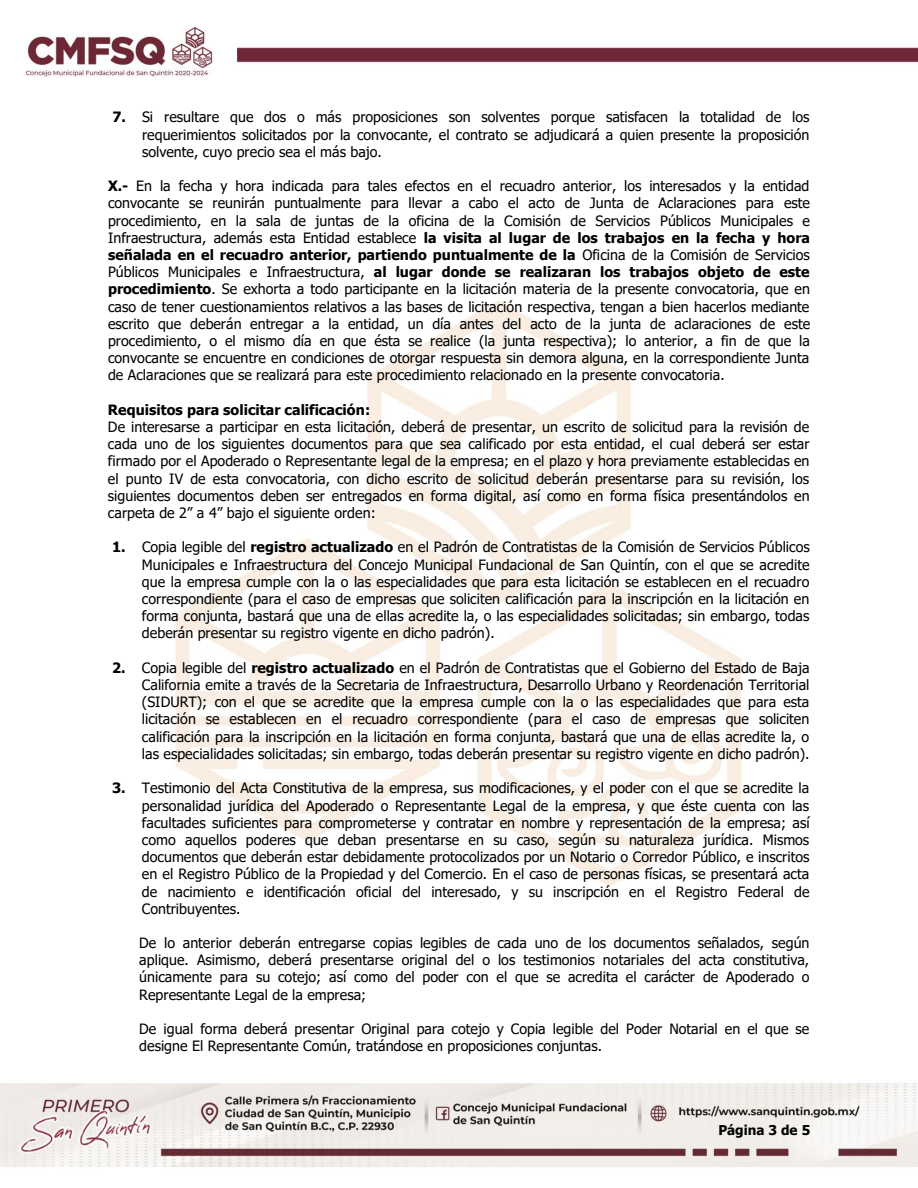
<style>
.page{position:relative;width:918px;height:1188px;background:#fff}
.page>*{position:absolute;margin:0;border:0;box-sizing:border-box;transform-origin:0 0}
.t1{font:14.25px/17.2px "Tahoma";color:#000;text-align:justify}
.t2{font:700 14.25px "Tahoma";color:#000}
.t3{font:700 13.5px "Tahoma";color:#000}
.s1{font-weight:700}
</style>
<div class="page">
<img style="left:0;top:25px;width:918px;height:1142px">
<p class="t1" style="left:142px;top:109px;width:669px;text-indent:-30px"><span class="s1">7.</span> Si resultare que dos o más proposiciones son solventes porque satisfacen la totalidad de los requerimientos solicitados por la convocante, el contrato se adjudicará a quien presente la proposición solvente, cuyo precio sea el más bajo.</p>
<p class="t1" style="left:108px;top:178px;width:704px"><span class="s1">X.-</span> En la fecha y hora indicada para tales efectos en el recuadro anterior, los interesados y la entidad convocante se reunirán puntualmente para llevar a cabo el acto de Junta de Aclaraciones para este procedimiento, en la sala de juntas de la oficina de la Comisión de Servicios Públicos Municipales e Infraestructura, además esta Entidad establece <span class="s1">la visita al lugar de los trabajos en la fecha y hora señalada en el recuadro anterior, partiendo puntualmente de la</span> Oficina de la Comisión de Servicios Públicos Municipales e Infraestructura, <span class="s1">al lugar donde se realizaran los trabajos objeto de este procedimiento</span>. Se exhorta a todo participante en la licitación materia de la presente convocatoria, que en caso de tener cuestionamientos relativos a las bases de licitación respectiva, tengan a bien hacerlos mediante escrito que deberán entregar a la entidad, un día antes del acto de la junta de aclaraciones de este procedimiento, o el mismo día en que ésta se realice (la junta respectiva); lo anterior, a fin de que la convocante se encuentre en condiciones de otorgar respuesta sin demora alguna, en la correspondiente Junta de Aclaraciones que se realizará para este procedimiento relacionado en la presente convocatoria.</p>
<p class="t2" style="left:108px;top:400px;width:264px">Requisitos para solicitar calificación:</p>
<p class="t1" style="left:108px;top:419px;width:703px">De interesarse a participar en esta licitación, deberá de presentar, un escrito de solicitud para la revisión de cada uno de los siguientes documentos para que sea calificado por esta entidad, el cual deberá ser estar firmado por el Apoderado o Representante legal de la empresa; en el plazo y hora previamente establecidas en el punto IV de esta convocatoria, con dicho escrito de solicitud deberán presentarse para su revisión, los siguientes documentos deben ser entregados en forma digital, así como en forma física presentándolos en carpeta de 2” a 4” bajo el siguiente orden:</p>
<p class="t1" style="left:142px;top:539px;width:669px;text-indent:-30px"><span class="s1">1.</span> Copia legible del <span class="s1">registro actualizado</span> en el Padrón de Contratistas de la Comisión de Servicios Públicos Municipales e Infraestructura del Concejo Municipal Fundacional de San Quintín, con el que se acredite que la empresa cumple con la o las especialidades que para esta licitación se establecen en el recuadro correspondiente (para el caso de empresas que soliciten calificación para la inscripción en la licitación en forma conjunta, bastará que una de ellas acredite la, o las especialidades solicitadas; sin embargo, todas deberán presentar su registro vigente en dicho padrón).</p>
<p class="t1" style="left:142px;top:660px;width:669px;text-indent:-30px"><span class="s1">2.</span> Copia legible del <span class="s1">registro actualizado</span> en el Padrón de Contratistas que el Gobierno del Estado de Baja California emite a través de la Secretaria de Infraestructura, Desarrollo Urbano y Reordenación Territorial (SIDURT); con el que se acredite que la empresa cumple con la o las especialidades que para esta licitación se establecen en el recuadro correspondiente (para el caso de empresas que soliciten calificación para la inscripción en la licitación en forma conjunta, bastará que una de ellas acredite la, o las especialidades solicitadas; sin embargo, todas deberán presentar su registro vigente en dicho padrón).</p>
<p class="t1" style="left:142px;top:780px;width:669px;text-indent:-30px"><span class="s1">3.</span> Testimonio del Acta Constitutiva de la empresa, sus modificaciones, y el poder con el que se acredite la personalidad jurídica del Apoderado o Representante Legal de la empresa, y que éste cuenta con las facultades suficientes para comprometerse y contratar en nombre y representación de la empresa; así como aquellos poderes que deban presentarse en su caso, según su naturaleza jurídica. Mismos documentos que deberán estar debidamente protocolizados por un Notario o Corredor Público, e inscritos en el Registro Público de la Propiedad y del Comercio. En el caso de personas físicas, se presentará acta de nacimiento e identificación oficial del interesado, y su inscripción en el Registro Federal de Contribuyentes.</p>
<p class="t1" style="left:139px;top:935px;width:672px">De lo anterior deberán entregarse copias legibles de cada uno de los documentos señalados, según aplique. Asimismo, deberá presentarse original del o los testimonios notariales del acta constitutiva, únicamente para su cotejo; así como del poder con el que se acredita el carácter de Apoderado o Representante Legal de la empresa;</p>
<p class="t1" style="left:139px;top:1021px;width:672px">De igual forma deberá presentar Original para cotejo y Copia legible del Poder Notarial en el que se designe El Representante Común, tratándose en proposiciones conjuntas.</p>
<p class="t3" style="left:718px;top:1120px;width:93px">Página 3 de 5</p>
</div>
